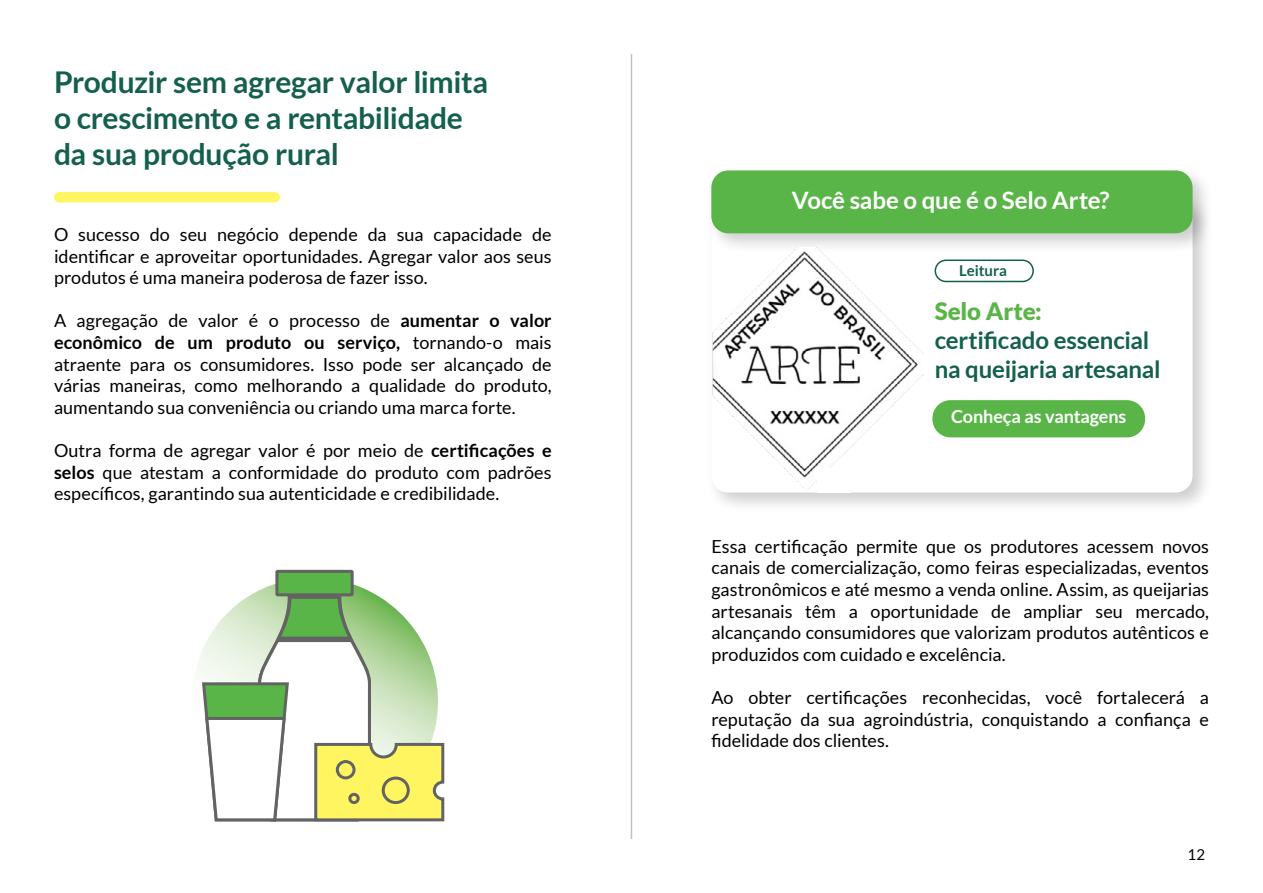
<style>
.page{position:relative;width:1263px;height:893px;background:#fff}
.page>*{position:absolute;margin:0;border:0;box-sizing:border-box;transform-origin:0 0}
.t1{font:700 30px/36px "Lato";letter-spacing:-.01em;color:#14604d}
.t2{font:700 24px/28.8px "Lato";letter-spacing:-.01em;color:#14604d}
.t3{font:700 24px "Lato";letter-spacing:-.005em;color:#fff}
.t4{font:900 24px "Lato";letter-spacing:-.005em;color:#5ab548}
.t5{font:18px/21.6px "Lato";color:#000;text-align:justify}
.t6{font:700 18px "Lato";letter-spacing:-.005em;color:#fff}
.t7{font:700 15px "Lato";letter-spacing:-.005em;color:#14604d}
.t8{font:15px "Lato";color:#000}
.s1{font-weight:700}
</style>
<div class="page">
<hr style="left:631px;top:54px;width:1px;height:785px;background:#777">
<div style="left:705px;top:191px;width:509px;height:323px;background:#000;opacity:.2"></div>
<div style="left:711px;top:197px;width:481px;height:296px;background:#fff;border-radius:17px"></div>
<div style="left:705px;top:164px;width:509px;height:90px;background:#000;opacity:.2"></div>
<div style="left:711px;top:170px;width:481px;height:63px;background:#5ab548;border-radius:17px"></div>
<img style="left:711px;top:248px;width:213px;height:245px">
<div style="left:818px;top:467px;width:33px;height:26px;background:#fff"></div>
<div style="left:932px;top:400px;width:213px;height:37px;background:#5ab548;border-radius:18px"></div>
<div style="left:54px;top:192px;width:226px;height:10px;background:#fff562;border-radius:5px"></div>
<div style="left:934px;top:260px;width:100px;height:22px;border:2px solid #14604d;border-radius:11px"></div>
<div style="left:277px;top:571px;width:75px;height:24px;background:#59b547"></div>
<div style="left:275px;top:570px;width:79px;height:26px;border:3px solid #636363"></div>
<svg style="left:200px;top:594px;width:245px;height:228px"></svg>
<h1 class="t1" style="left:54px;top:63px;width:435px">Produzir sem agregar valor limita o crescimento e a rentabilidade da sua produção rural</h1>
<p class="t5" style="left:54px;top:224px;width:499px">O sucesso do seu negócio depende da sua capacidade de identificar e aproveitar oportunidades. Agregar valor aos seus produtos é uma maneira poderosa de fazer isso.</p>
<p class="t5" style="left:54px;top:310px;width:499px">A agregação de valor é o processo de <span class="s1">aumentar o valor econômico de um produto ou serviço,</span> tornando-o mais atraente para os consumidores. Isso pode ser alcançado de várias maneiras, como melhorando a qualidade do produto, aumentando sua conveniência ou criando uma marca forte.</p>
<p class="t5" style="left:54px;top:440px;width:499px">Outra forma de agregar valor é por meio de <span class="s1">certificações e selos</span> que atestam a conformidade do produto com padrões específicos, garantindo sua autenticidade e credibilidade.</p>
<h2 class="t3" style="left:792px;top:187px;width:319px">Você sabe o que é o Selo Arte?</h2>
<p class="t7" style="left:959px;top:262px;width:49px">Leitura</p>
<h2 class="t4" style="left:935px;top:297px;width:109px">Selo Arte:</h2>
<h2 class="t2" style="left:935px;top:325px;width:228px">certificado essencial na queijaria artesanal</h2>
<p class="t6" style="left:951px;top:407px;width:177px">Conheça as vantagens</p>
<p class="t5" style="left:711px;top:535px;width:499px">Essa certificação permite que os produtores acessem novos canais de comercialização, como feiras especializadas, eventos gastronômicos e até mesmo a venda online. Assim, as queijarias artesanais têm a oportunidade de ampliar seu mercado, alcançando consumidores que valorizam produtos autênticos e produzidos com cuidado e excelência.</p>
<p class="t5" style="left:711px;top:686px;width:499px">Ao obter certificações reconhecidas, você fortalecerá a reputação da sua agroindústria, conquistando a confiança e fidelidade dos clientes.</p>
<p class="t8" style="left:1187px;top:846px;width:19px">12</p>
</div>
